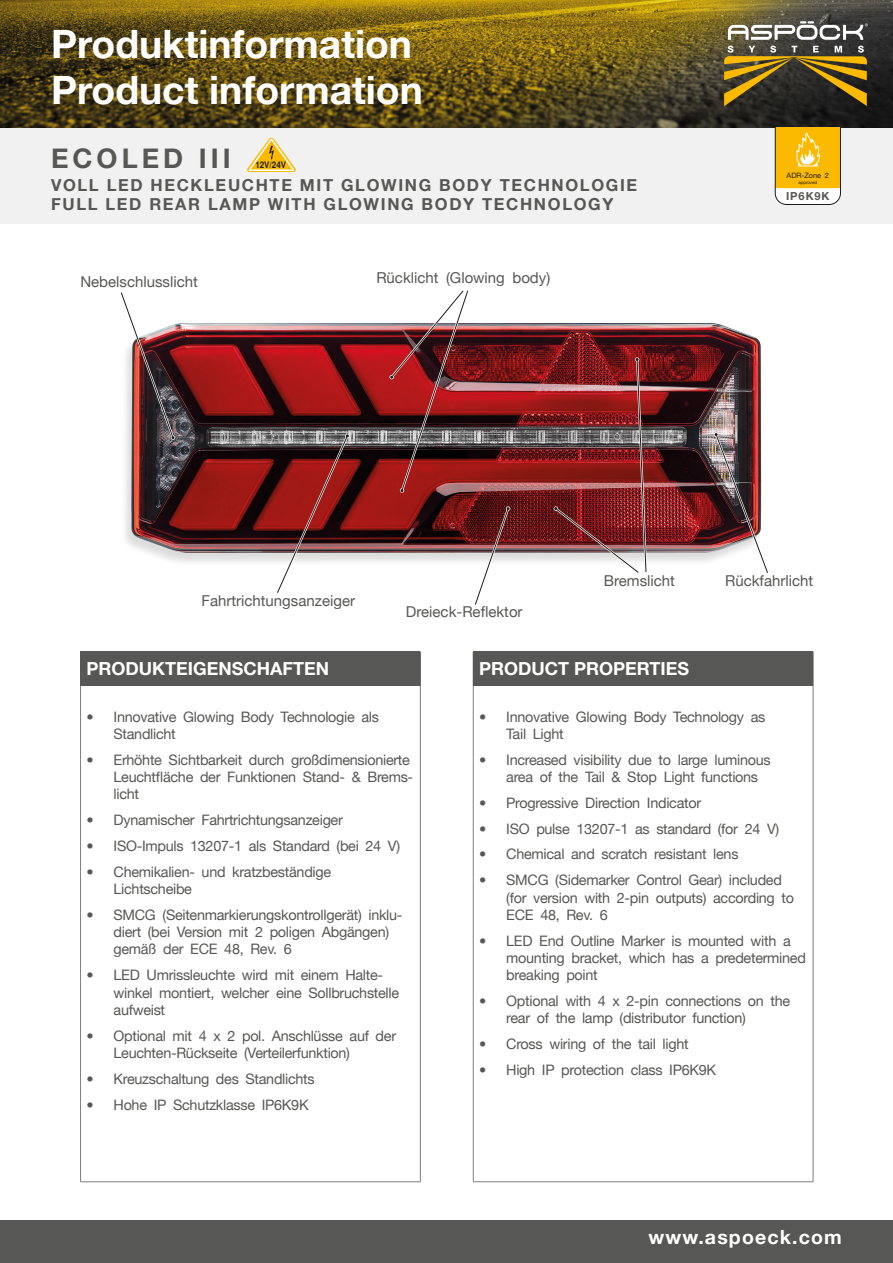
<style>
.page{position:relative;width:893px;height:1263px;background:#fff}
.page>*{position:absolute;margin:0;border:0;box-sizing:border-box;transform-origin:0 0}
.t1{font:700 39px "Helvetica Neue";color:#fff}
.Headline1{font:700 27px "Helvetica Neue";letter-spacing:.15em;color:#575756}
.t2{font:700 19.5px "Helvetica Neue";letter-spacing:.06em;color:#fff}
.Subline{font:700 18px "Helvetica Neue";color:#fff}
.Headline1-2{font:700 16.5px "Helvetica Neue";letter-spacing:.1em;color:#575756}
.Beschriftung_Leuchte{font:15px "Helvetica Neue";color:#575756}
.t3{font:14.4px/17.2px "Helvetica Neue";letter-spacing:-.02em;color:#575756}
.t4{font:700 11.1px "Helvetica Neue";letter-spacing:.09em;color:#575756}
.t5{font:700 9px "Helvetica";color:#1d1d1b;scale:.89 1}
.t6{font:7.35px "Helvetica Neue";color:#1d1d1b}
.t7{font:4.35px "Helvetica Neue";color:#1d1d1b}
</style>
<div class="page">
<div style="left:0;top:1220px;width:893px;height:43px;background:#575756"></div>
<div style="left:0;top:128px;width:893px;height:96px;background:#f1f1f1"></div>
<div style="left:81px;top:652px;width:339px;height:34px;background:#575756"></div>
<hr style="left:80px;top:686px;width:1px;height:495px;background:#7e7e7e">
<hr style="left:420px;top:686px;width:1px;height:495px;background:#7e7e7e">
<hr style="left:80px;top:1181px;width:341px;height:1px;background:#7e7e7e">
<hr style="left:80px;top:652px;width:1px;height:34px;background:#575756">
<hr style="left:420px;top:652px;width:1px;height:34px;background:#575756">
<div style="left:473px;top:652px;width:340px;height:34px;background:#575756"></div>
<hr style="left:473px;top:686px;width:1px;height:495px;background:#7e7e7e">
<hr style="left:813px;top:686px;width:1px;height:495px;background:#7e7e7e">
<hr style="left:473px;top:1181px;width:340px;height:1px;background:#7e7e7e">
<hr style="left:813px;top:652px;width:1px;height:34px;background:#575756">
<img style="left:0;top:0;width:893px;height:128px">
<svg style="left:728px;top:21px;width:140px;height:19px"></svg>
<svg style="left:724px;top:46px;width:143px;height:60px;background:#675624"></svg>
<img style="left:125px;top:323px;width:636px;height:239px">
<svg style="left:775px;top:128px;width:66px;height:77px"></svg>
<svg style="left:247px;top:137px;width:49px;height:35px"></svg>
<img style="left:553px;top:357px;width:95px;height:216px">
<img style="left:713px;top:432px;width:55px;height:141px">
<svg style="left:472px;top:506px;width:39px;height:99px"></svg>
<svg style="left:274px;top:433px;width:76px;height:160px"></svg>
<svg style="left:388px;top:290px;width:82px;height:203px"></svg>
<svg style="left:120px;top:292px;width:56px;height:148px"></svg>
<p class="t1" style="left:51px;top:20px;width:363px">Produktinformation</p>
<p class="t1" style="left:51px;top:66px;width:373px">Product information</p>
<p class="Headline1" style="left:51px;top:142px;width:181px">ECOLED III</p>
<p class="Headline1-2" style="left:51px;top:175px;width:588px">VOLL LED HECKLEUCHTE MIT GLOWING BODY TECHNOLOGIE</p>
<p class="Headline1-2" style="left:51px;top:194px;width:564px">FULL LED REAR LAMP WITH GLOWING BODY TECHNOLOGY</p>
<p class="t5" style="left:255px;top:159px;width:36px">12V/24V</p>
<p class="Beschriftung_Leuchte" style="left:80px;top:272px;width:119px">Nebelschlusslicht</p>
<p class="Beschriftung_Leuchte" style="left:376px;top:269px;width:175px">Rücklicht (Glowing body)</p>
<p class="t6" style="left:786px;top:171px;width:44px">ADR-Zone 2</p>
<p class="t7" style="left:798px;top:180px;width:20px">approved</p>
<p class="t4" style="left:786px;top:189px;width:45px">IP6K9K</p>
<p class="Beschriftung_Leuchte" style="left:201px;top:592px;width:155px">Fahrtrichtungsanzeiger</p>
<p class="Beschriftung_Leuchte" style="left:406px;top:603px;width:118px">Dreieck-Reflektor</p>
<p class="Beschriftung_Leuchte" style="left:604px;top:572px;width:73px">Bremslicht</p>
<p class="Beschriftung_Leuchte" style="left:725px;top:572px;width:90px">Rückfahrlicht</p>
<p class="Subline" style="left:87px;top:658px;width:244px">PRODUKTEIGENSCHAFTEN</p>
<p class="t3" style="left:114px;top:708px;width:267px;text-indent:-27px">• Innovative Glowing Body Technologie als<br>Standlicht</p>
<p class="t3" style="left:114px;top:751px;width:301px;text-indent:-27px">• Erhöhte Sichtbarkeit durch großdimensionierte<br>Leuchtfläche der Funktionen Stand- &amp; Brems&shy;licht</p>
<p class="t3" style="left:87px;top:811px;width:258px">• Dynamischer Fahrtrichtungsanzeiger</p>
<p class="t3" style="left:87px;top:837px;width:315px">• ISO-Impuls 13207-1 als Standard (bei 24 V)</p>
<p class="t3" style="left:114px;top:863px;width:219px;text-indent:-27px">• Chemikalien- und kratzbeständige<br>Lichtscheibe</p>
<p class="t3" style="left:114px;top:906px;width:290px;text-indent:-27px">• SMCG (Seitenmarkierungskontrollgerät) inklu&shy;diert (bei Version mit 2 poligen Abgängen) gemäß der ECE 48, Rev. 6</p>
<p class="t3" style="left:114px;top:966px;width:287px;text-indent:-27px">• LED Umrissleuchte wird mit einem Halte&shy;winkel montiert, welcher eine Sollbruchstelle aufweist</p>
<p class="t3" style="left:114px;top:1027px;width:284px;text-indent:-27px">• Optional mit 4 x 2 pol. Anschlüsse auf der<br>Leuchten-Rückseite (Verteilerfunktion)</p>
<p class="t3" style="left:87px;top:1070px;width:230px">• Kreuzschaltung des Standlichts</p>
<p class="t3" style="left:87px;top:1095px;width:224px">• Hohe IP Schutzklasse IP6K9K</p>
<p class="Subline" style="left:479px;top:658px;width:212px">PRODUCT PROPERTIES</p>
<p class="t3" style="left:506px;top:708px;width:261px;text-indent:-27px">• Innovative Glowing Body Technology as<br>Tail Light</p>
<p class="t3" style="left:506px;top:751px;width:266px;text-indent:-27px">• Increased visibility due to large luminous area of the Tail &amp; Stop Light functions</p>
<p class="t3" style="left:479px;top:794px;width:223px">• Progressive Direction Indicator</p>
<p class="t3" style="left:479px;top:820px;width:302px">• ISO pulse 13207-1 as standard (for 24 V)</p>
<p class="t3" style="left:479px;top:845px;width:261px">• Chemical and scratch resistant lens</p>
<p class="t3" style="left:506px;top:871px;width:289px;text-indent:-27px">• SMCG (Sidemarker Control Gear) included (for version with 2-pin outputs) according to<br>ECE 48, Rev. 6</p>
<p class="t3" style="left:506px;top:932px;width:301px;text-indent:-27px">• LED End Outline Marker is mounted with a mounting bracket, which has a predetermined breaking point</p>
<p class="t3" style="left:506px;top:992px;width:285px;text-indent:-27px">• Optional with 4 x 2-pin connections on the rear of the lamp (distributor function)</p>
<p class="t3" style="left:479px;top:1035px;width:211px">• Cross wiring of the tail light</p>
<p class="t3" style="left:479px;top:1061px;width:238px">• High IP protection class IP6K9K</p>
<p class="t2" style="left:648px;top:1225px;width:195px">www.aspoeck.com</p>
</div>
